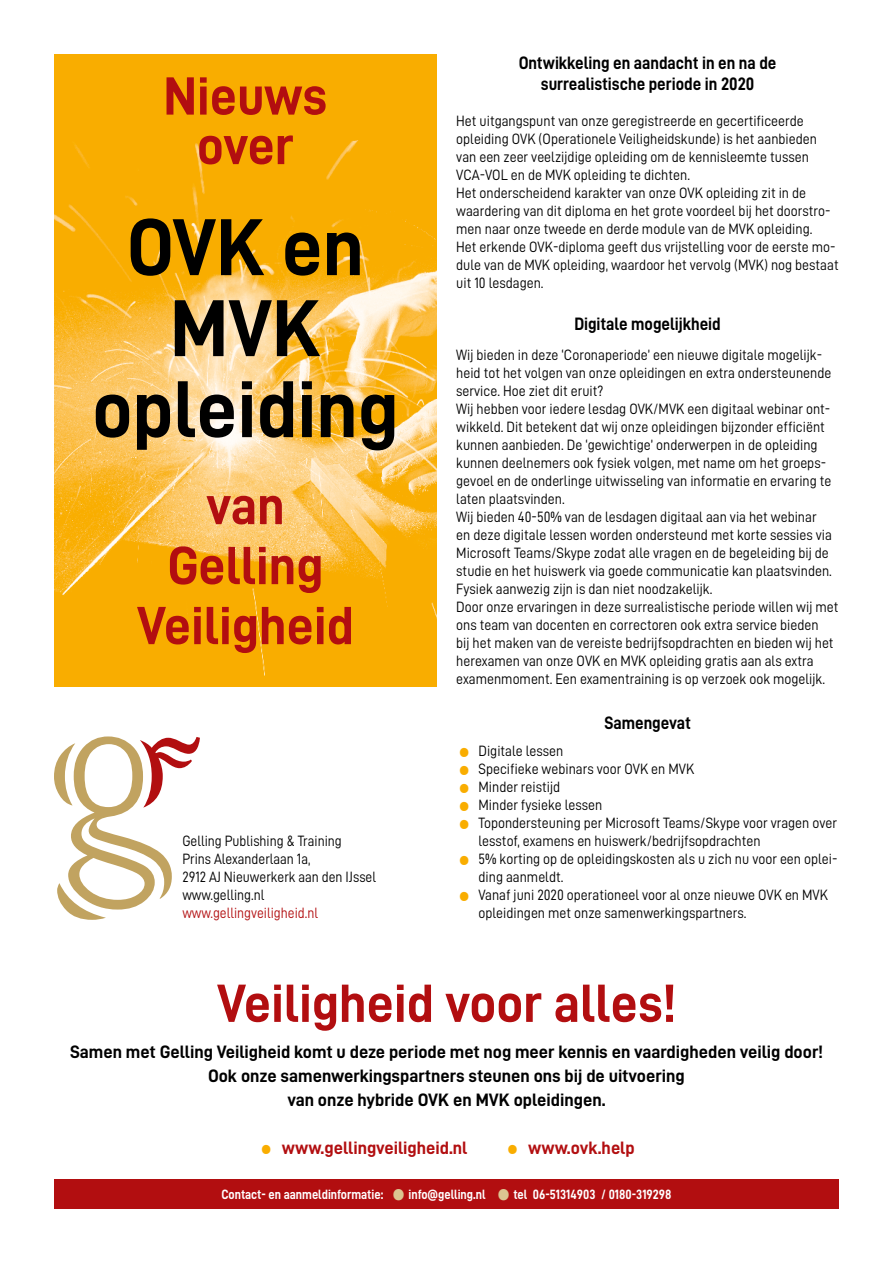
<style>
.page{position:relative;width:893px;height:1263px;background:#fff}
.page>*{position:absolute;margin:0;border:0;box-sizing:border-box;transform-origin:0 0}
.t1{font:81px/81px "D DIN Bold";color:#000;text-align:center}
.t2{font:54px/60px "D DIN Bold";color:#b20e10;text-align:center}
.t3{font:18px/24px "D DIN Bold";color:#000;text-align:center}
.t4{font:18px/21px "D DIN Bold";color:#000;text-align:center;scale:.92 1}
.t5{font:18px "D DIN Bold";color:#b20e10}
.t6{font:15px/18px "D DIN";color:#000;scale:.92 1}
.t7{font:15px/18px "D DIN";color:#000;scale:.9 1}
.t8{font:15px "D DIN";color:#b20e10;scale:.9 1}
.t9{font:13.5px "D DIN Bold";color:#fff;scale:.9 1}
.s1{font-size:37.5px;color:#f9ad00}
.s2{font-family:"D DIN";font-size:37.5px;color:#f9ad00}
.s3{font-family:"D DIN";font-size:46.5px;color:#dcc591}
</style>
<div class="page">
<div style="left:54px;top:54px;width:383px;height:633px;background:#f9ad00"></div>
<div style="left:54px;top:1179px;width:785px;height:30px;background:#b20e10"></div>
<svg style="left:54px;top:736px;width:146px;height:184px"></svg>
<img style="left:54px;top:140px;width:383px;height:536px">
<h2 class="t2" style="left:163px;top:70px;width:165px;line-height:49.5px">Nieuws over</h2>
<h1 class="t1" style="left:92px;top:205px;width:308px">OVK en<br>MVK opleiding</h1>
<h2 class="t2" style="left:137px;top:474px;width:218px">van<br>Gelling<br>Veiligheid</h2>
<p class="t7" style="left:182px;top:832px;width:217px">Gelling Publishing &amp; Training<br>Prins Alexanderlaan 1a,<br>2912 AJ Nieuwerkerk aan den IJssel www.gelling.nl</p>
<p class="t8" style="left:182px;top:905px;width:152px">www.gellingveiligheid.nl</p>
<p class="t4" style="left:519px;top:52px;width:281px">Ontwikkeling en aandacht in en na de surrealistische periode in 2020</p>
<p class="t6" style="left:456px;top:112px;width:417px">Het uitgangspunt van onze geregistreerde en gecertificeerde opleiding OVK (Operationele Veiligheidskunde) is het aanbieden van een zeer veelzijdige opleiding om de kennisleemte tussen VCA-VOL en de MVK opleiding te dichten.<br>Het onderscheidend karakter van onze OVK opleiding zit in de waardering van dit diploma en het grote voordeel bij het doorstro&shy;men naar onze tweede en derde module van de MVK opleiding.<br>Het erkende OVK-diploma geeft dus vrijstelling voor de eerste mo&shy;dule van de MVK opleiding, waardoor het vervolg (MVK) nog bestaat uit 10 lesdagen.</p>
<p class="t4" style="left:574px;top:313px;width:161px">Digitale mogelijkheid</p>
<p class="t6" style="left:456px;top:346px;width:417px">Wij bieden in deze ‘Coronaperiode’ een nieuwe digitale mogelijk&shy;heid tot het volgen van onze opleidingen en extra ondersteunende service. Hoe ziet dit eruit?<br>Wij hebben voor iedere lesdag OVK/MVK een digitaal webinar ont&shy;wikkeld. Dit betekent dat wij onze opleidingen bijzonder efficiënt kunnen aanbieden. De ‘gewichtige’ onderwerpen in de opleiding kunnen deelnemers ook fysiek volgen, met name om het groeps&shy;gevoel en de onderlinge uitwisseling van informatie en ervaring te laten plaatsvinden.<br>Wij bieden 40-50% van de lesdagen digitaal aan via het webinar<br>en deze digitale lessen worden ondersteund met korte sessies via Microsoft Teams/Skype zodat alle vragen en de begeleiding bij de studie en het huiswerk via goede communicatie kan plaatsvinden.<br>Fysiek aanwezig zijn is dan niet noodzakelijk.<br>Door onze ervaringen in deze surrealistische periode willen wij met ons team van docenten en correctoren ook extra service bieden<br>bij het maken van de vereiste bedrijfsopdrachten en bieden wij het herexamen van onze OVK en MVK opleiding gratis aan als extra examenmoment. Een examentraining is op verzoek ook mogelijk.</p>
<p class="t4" style="left:604px;top:712px;width:96px">Samengevat</p>
<p class="t6" style="left:456px;top:742px;width:118px"><span class="s1">•</span> Digitale lessen</p>
<p class="t6" style="left:456px;top:760px;width:260px"><span class="s1">•</span> Specifieke webinars voor OVK en MVK</p>
<p class="t6" style="left:456px;top:778px;width:115px"><span class="s1">•</span> Minder reistijd</p>
<p class="t6" style="left:456px;top:796px;width:160px"><span class="s1">•</span> Minder fysieke lessen</p>
<p class="t6" style="left:478px;top:814px;width:391px;text-indent:-22px"><span class="s1">•</span> Topondersteuning per Microsoft Teams/Skype voor vragen over lesstof, examens en huiswerk/bedrijfsopdrachten</p>
<p class="t6" style="left:478px;top:850px;width:392px;text-indent:-22px"><span class="s1">•</span> 5% korting op de opleidingskosten als u zich nu voor een oplei&shy;ding aanmeldt.</p>
<p class="t6" style="left:478px;top:886px;width:381px;text-indent:-22px"><span class="s1">•</span> Vanaf juni 2020 operationeel voor al onze nieuwe OVK en MVK opleidingen met onze samenwerkingspartners.</p>
<h2 class="t2" style="left:217px;top:972px;width:461px">Veiligheid voor alles!</h2>
<p class="t3" style="left:70px;top:1039px;width:754px">Samen met Gelling Veiligheid komt u deze periode met nog meer kennis en vaardigheden veilig door!<br>Ook onze samenwerkingspartners steunen ons bij de uitvoering<br>van onze hybride OVK en MVK opleidingen.</p>
<p class="t5" style="left:258px;top:1138px;width:378px"><span class="s2">•</span> www.gellingveiligheid.nl <span class="s2">•</span> www.ovk.help</p>
<p class="t9" style="left:221px;top:1186px;width:295px">Contact- en aanmeldinformatie: <span class="s3">•</span>info@gelling.nl</p>
<p class="t9" style="left:494px;top:1186px;width:199px"><span class="s3">•</span>tel 06-51314903 / 0180-319298</p>
</div>
